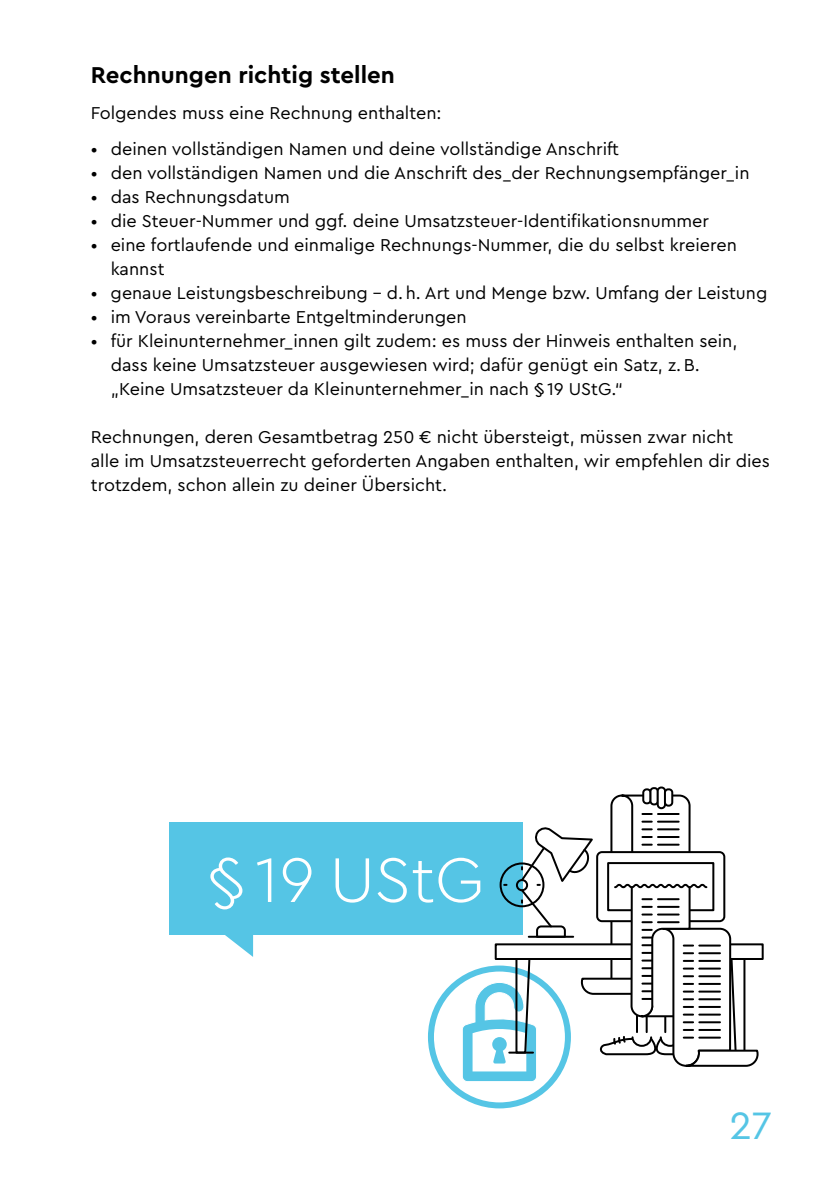
<style>
.page{position:relative;width:840px;height:1191px;background:#fff}
.page>*{position:absolute;margin:0;border:0;box-sizing:border-box;transform-origin:0 0}
.t1{font:300 66px "Cera PRO";letter-spacing:-.005em;color:#fff}
.t2{font:40px "Cera Pro";color:#55c5e5}
.t3{font:700 24px "Cera PRO";color:#000}
.t4{font:18px/24px "Cera Pro";color:#000}
</style>
<div class="page">
<div style="left:169px;top:822px;width:353px;height:112px;background:#55c5e5"></div>
<svg style="left:224px;top:934px;width:29px;height:23px"></svg>
<div style="left:724px;top:943px;width:39px;height:17px;border:2px solid #000"></div>
<div style="left:427px;top:965px;width:143px;height:143px;border:6px solid #55c5e5;border-radius:50%"></div>
<svg style="left:461px;top:793px;width:298px;height:289px"></svg>
<div style="left:643px;top:789px;width:7px;height:14px;background:#fff;border-radius:3px"></div>
<div style="left:642px;top:788px;width:9px;height:16px;border:2px solid #000;border-radius:3px"></div>
<div style="left:650px;top:788px;width:7px;height:16px;background:#fff;border-radius:3px"></div>
<div style="left:649px;top:787px;width:9px;height:18px;border:2px solid #000;border-radius:3px"></div>
<div style="left:657px;top:787px;width:7px;height:21px;background:#fff;border-radius:4px"></div>
<div style="left:656px;top:786px;width:9px;height:23px;border:2px solid #000;border-radius:4px"></div>
<div style="left:664px;top:789px;width:8px;height:16px;background:#fff;border-radius:3px"></div>
<div style="left:663px;top:788px;width:10px;height:18px;border:2px solid #000;border-radius:3px"></div>
<h3 class="t3" style="left:91px;top:59px;width:305px">Rechnungen richtig stellen</h3>
<p class="t4" style="left:91px;top:100px;width:352px">Folgendes muss eine Rechnung enthalten:</p>
<p class="t4" style="left:91px;top:136px;width:529px">• deinen vollständigen Namen und deine vollständige Anschrift</p>
<p class="t4" style="left:91px;top:160px;width:659px">• den vollständigen Namen und die Anschrift des_der Rechnungsempfänger_in</p>
<p class="t4" style="left:91px;top:184px;width:200px">• das Rechnungsdatum</p>
<p class="t4" style="left:91px;top:208px;width:619px">• die Steuer-Nummer und ggf. deine Umsatzsteuer-Identifikationsnummer</p>
<p class="t4" style="left:111px;top:232px;width:627px;text-indent:-20px">• eine fortlaufende und einmalige Rechnungs-Nummer, die du selbst kreieren kannst</p>
<p class="t4" style="left:91px;top:280px;width:677px">• genaue Leistungsbeschreibung – d. h. Art und Menge bzw. Umfang der Leistung</p>
<p class="t4" style="left:91px;top:304px;width:377px">• im Voraus vereinbarte Entgeltminderungen</p>
<p class="t4" style="left:111px;top:328px;width:628px;text-indent:-20px">• für Kleinunternehmer_innen gilt zudem: es muss der Hinweis enthalten sein, dass keine Umsatzsteuer ausgewiesen wird; dafür genügt ein Satz, z. B. „Keine Umsatzsteuer da Kleinunternehmer_in nach § 19 UStG.“</p>
<p class="t4" style="left:91px;top:424px;width:680px">Rechnungen, deren Gesamtbetrag 250 € nicht übersteigt, müssen zwar nicht<br>alle im Umsatzsteuerrecht geforderten Angaben enthalten, wir empfehlen dir dies trotzdem, schon allein zu deiner Übersicht.</p>
<h1 class="t1" style="left:208px;top:836px;width:278px">§ 19 UStG</h1>
<h2 class="t2" style="left:729px;top:1099px;width:44px">27</h2>
</div>
